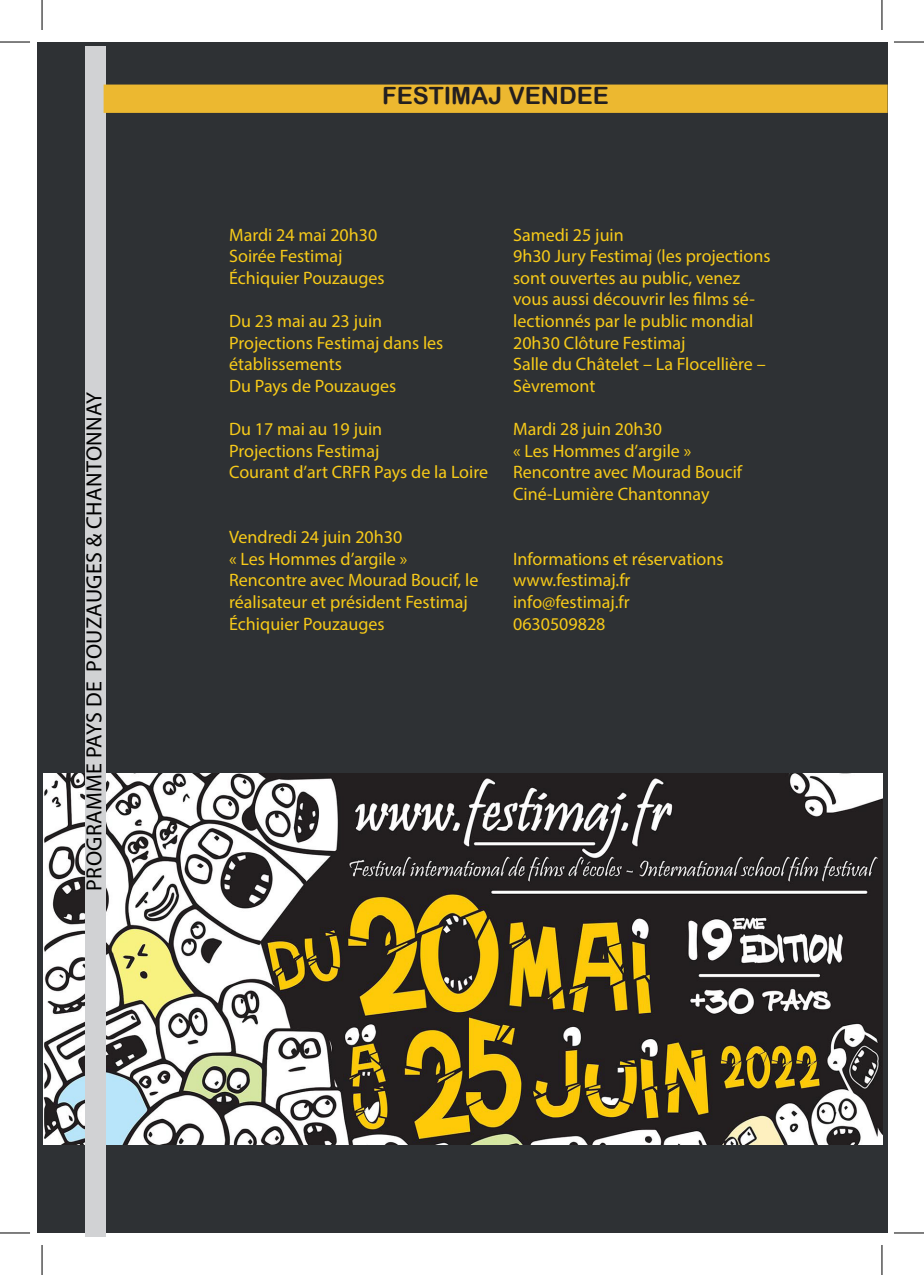
<style>
.page{position:relative;width:924px;height:1275px;background:#fff}
.page>*{position:absolute;margin:0;border:0;box-sizing:border-box;transform-origin:0 0}
.t1{font:24px "Arial Rounded MT Bold";color:#231f20}
.t2{font:22px "Myriad Pro";letter-spacing:.02em;color:#000}
.t3{font:18px/21.6px "Myriad Pro";color:#f7ca19}
</style>
<div class="page">
<div style="left:38px;top:42px;width:849px;height:1191px;background:#2e3134"></div>
<img style="left:43px;top:773px;width:839px;height:371px">
<div style="left:85px;top:46px;width:21px;height:1190px;background:#d1d2d4"></div>
<div style="left:104px;top:86px;width:782px;height:26px;background:#ecb830"></div>
<div style="left:103px;top:85px;width:784px;height:28px;border:2px solid #ecb830"></div>
<hr style="left:0;top:42px;width:30px;height:1px;background:#000">
<hr style="left:893px;top:42px;width:30px;height:1px;background:#000">
<hr style="left:0;top:1232px;width:30px;height:1px;background:#000">
<hr style="left:893px;top:1232px;width:30px;height:1px;background:#000">
<hr style="left:42px;top:0;width:1px;height:30px;background:#000">
<hr style="left:42px;top:1245px;width:1px;height:30px;background:#000">
<hr style="left:881px;top:0;width:1px;height:30px;background:#000">
<hr style="left:881px;top:1245px;width:1px;height:30px;background:#000">
<p class="t2" style="left:80px;top:891px;width:501px;rotate:-90deg">PROGRAMME PAYS DE POUZAUGES &amp; CHANTONNAY</p>
<h1 class="t1" style="left:382px;top:81px;width:228px">FESTIMAJ VENDEE</h1>
<p class="t3" style="left:229px;top:223px;width:157px">Mardi 24 mai 20h30<br>Soirée Festimaj<br>Échiquier Pouzauges</p>
<p class="t3" style="left:229px;top:310px;width:216px">Du 23 mai au 23 juin<br>Projections Festimaj dans les établissements<br>Du Pays de Pouzauges</p>
<p class="t3" style="left:229px;top:418px;width:260px">Du 17 mai au 19 juin<br>Projections Festimaj<br>Courant d’art CRFR Pays de la Loire</p>
<p class="t3" style="left:229px;top:526px;width:251px">Vendredi 24 juin 20h30<br>« Les Hommes d’argile »<br>Rencontre avec Mourad Boucif, le réalisateur et président Festimaj<br>Échiquier Pouzauges</p>
<p class="t3" style="left:513px;top:223px;width:259px">Samedi 25 juin<br>9h30 Jury Festimaj (les projections sont ouvertes au public, venez vous aussi découvrir les films sé&shy;lectionnés par le public mondial<br>20h30 Clôture Festimaj<br>Salle du Châtelet – La Flocellière –<br>Sèvremont</p>
<p class="t3" style="left:513px;top:418px;width:230px">Mardi 28 juin 20h30<br>« Les Hommes d’argile »<br>Rencontre avec Mourad Boucif<br>Ciné-Lumière Chantonnay</p>
<p class="t3" style="left:513px;top:547px;width:212px">Informations et réservations www.festimaj.fr info@festimaj.fr<br>0630509828</p>
</div>
